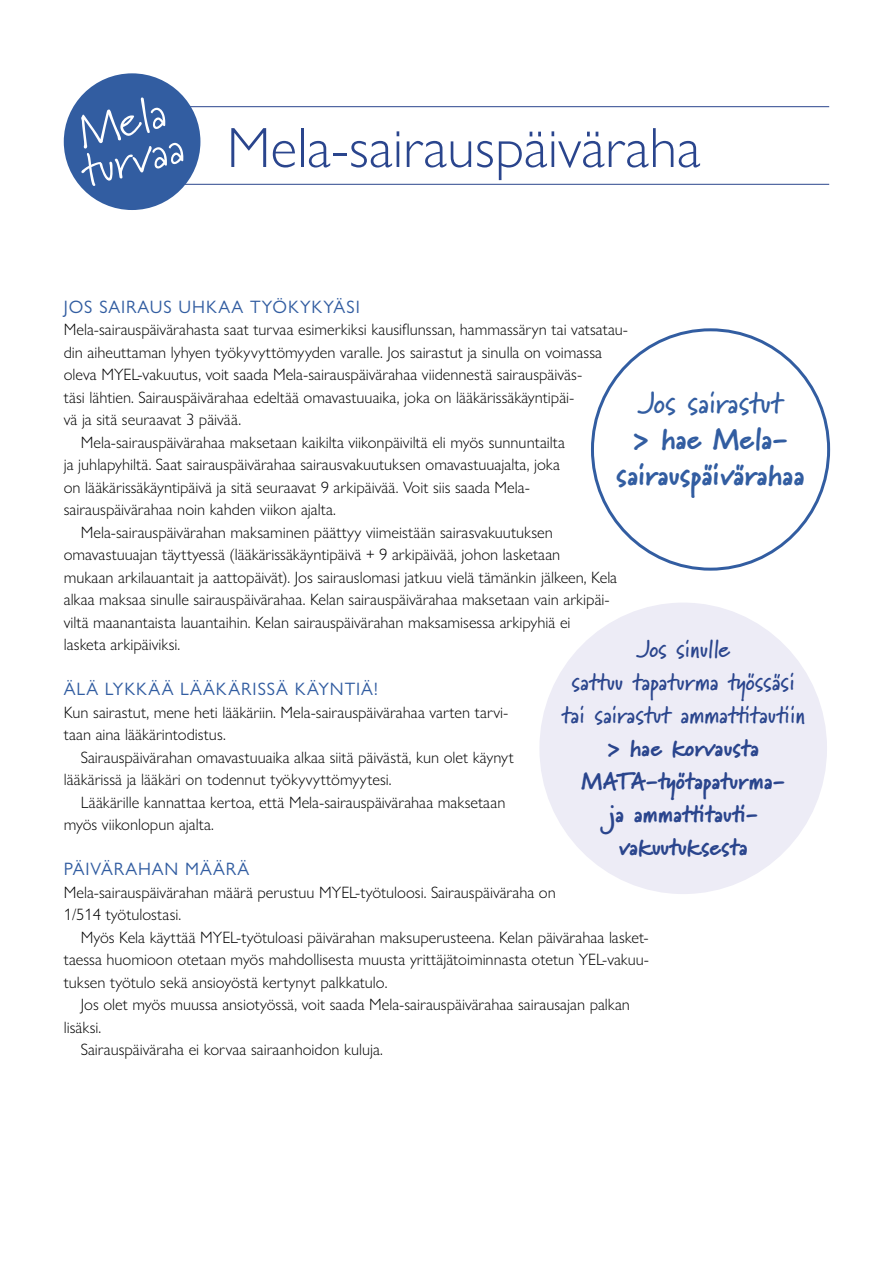
<style>
.page{position:relative;width:893px;height:1263px;background:#fff}
.page>*{position:absolute;margin:0;border:0;box-sizing:border-box;transform-origin:0 0}
.H1_Pääotsikko{font:300 57px "Gill Sans Nova";color:#2a458d}
.P_Korostus{font:900 30px/36px "Marydale";color:#325da1;text-align:center}
.P_Korostus-2{font:700 24px/33px "Marydale";color:#2a458d;text-align:center}
.H2_Väliotsikko{font:18px "Gill Sans Nova";letter-spacing:.05em;color:#325da1}
.P_Leipä_2{font:300 16.5px/22.5px "Gill Sans Nova";color:#000}
.P_Leipä{font:300 16.5px/22.5px "Gill Sans Nova";color:#000}
.s1{font-weight:700}
.s2{font-weight:900}
</style>
<div class="page">
<hr style="left:106px;top:184px;width:723px;height:1px;background:#2a458d">
<hr style="left:96px;top:106px;width:733px;height:1px;background:#2a458d">
<div style="left:64px;top:73px;width:136px;height:137px;background:#325da1;border-radius:50%"></div>
<svg style="left:81px;top:97px;width:103px;height:89px"></svg>
<div style="left:539px;top:603px;width:288px;height:291px;background:#edecf6;border-radius:50%"></div>
<h1 class="H1_Pääotsikko" style="left:227px;top:113px;width:475px">Mela-sairauspäiväraha</h1>
<h2 class="H2_Väliotsikko" style="left:64px;top:295px;width:297px">JOS SAIRAUS UHKAA TYÖKYKYÄSI</h2>
<p class="P_Leipä" style="left:64px;top:318px;width:566px">Mela-sairauspäivärahasta saat turvaa esimerkiksi kausiflunssan, hammassäryn tai vatsatau&shy;din aiheuttaman lyhyen työkyvyttömyyden varalle. Jos sairastut ja sinulla on voimassa oleva MYEL-vakuutus, voit saada Mela-sairauspäivärahaa viidennestä sairauspäiväs-<br>täsi lähtien. Sairauspäivärahaa edeltää omavastuuaika, joka on lääkärissäkäyntipäi-<br>vä ja sitä seuraavat 3 päivää.</p>
<p class="P_Leipä_2" style="left:64px;top:431px;width:503px;text-indent:17px">Mela-sairauspäivärahaa maksetaan kaikilta viikonpäiviltä eli myös sunnuntailta ja juhlapyhiltä. Saat sairauspäivärahaa sairausvakuutuksen omavastuuajalta, joka on lääkärissäkäyntipäivä ja sitä seuraavat 9 arkipäivää. Voit siis saada Mela&shy;sairauspäivärahaa noin kahden viikon ajalta.</p>
<p class="P_Leipä_2" style="left:64px;top:521px;width:555px;text-indent:17px">Mela-sairauspäivärahan maksaminen päättyy viimeistään sairasvakuutuksen omavastuuajan täyttyessä (lääkärissäkäyntipäivä + 9 arkipäivää, johon lasketaan<br>mukaan arkilauantait ja aattopäivät). Jos sairauslomasi jatkuu vielä tämänkin jälkeen, Kela alkaa maksaa sinulle sairauspäivärahaa. Kelan sairauspäivärahaa maksetaan vain arkipäi&shy;viltä maanantaista lauantaihin. Kelan sairauspäivärahan maksamisessa arkipyhiä ei<br>lasketa arkipäiviksi.</p>
<h2 class="H2_Väliotsikko" style="left:64px;top:678px;width:316px">ÄLÄ LYKKÄÄ LÄÄKÄRISSÄ KÄYNTIÄ!</h2>
<p class="P_Leipä" style="left:64px;top:701px;width:446px">Kun sairastut, mene heti lääkäriin. Mela-sairauspäivärahaa varten tarvi&shy;taan aina lääkärintodistus.</p>
<p class="P_Leipä_2" style="left:64px;top:746px;width:451px;text-indent:17px">Sairauspäivärahan omavastuuaika alkaa siitä päivästä, kun olet käynyt lääkärissä ja lääkäri on todennut työkyvyttömyytesi.</p>
<p class="P_Leipä_2" style="left:64px;top:791px;width:443px;text-indent:17px">Lääkärille kannattaa kertoa, että Mela-sairauspäivärahaa maksetaan myös viikonlopun ajalta.</p>
<h2 class="H2_Väliotsikko" style="left:64px;top:858px;width:187px">PÄIVÄRAHAN MÄÄRÄ</h2>
<p class="P_Leipä" style="left:64px;top:881px;width:493px">Mela-sairauspäivärahan määrä perustuu MYEL-työtuloosi. Sairauspäiväraha on<br>1/514 työtulostasi.</p>
<p class="P_Leipä_2" style="left:64px;top:926px;width:587px;text-align:justify;text-indent:17px">Myös Kela käyttää MYEL-työtuloasi päivärahan maksuperusteena. Kelan päivärahaa lasket&shy;taessa huomioon otetaan myös mahdollisesta muusta yrittäjätoiminnasta otetun YEL-vakuu&shy;tuksen työtulo sekä ansioyöstä kertynyt palkkatulo.</p>
<p class="P_Leipä_2" style="left:64px;top:993px;width:568px;text-indent:17px">Jos olet myös muussa ansiotyössä, voit saada Mela-sairauspäivärahaa sairausajan palkan lisäksi.</p>
<p class="P_Leipä_2" style="left:81px;top:1038px;width:304px">Sairauspäiväraha ei korvaa sairaanhoidon kuluja.</p>
<p class="P_Korostus" style="left:616px;top:385px;width:190px"><span class="s1">Jos sairastut<br></span>&gt; hae Mela&shy;sairauspäivärahaa</p>
<p class="P_Korostus-2" style="left:562px;top:632px;width:245px">Jos sinulle<br>sattuu tapaturma työssäsi tai sairastut ammattitautiin <span class="s2">&gt; hae korvausta<br>MATA-työtapaturma-<br>ja ammattitauti&shy;vakuutuksesta</span></p>
</div>
